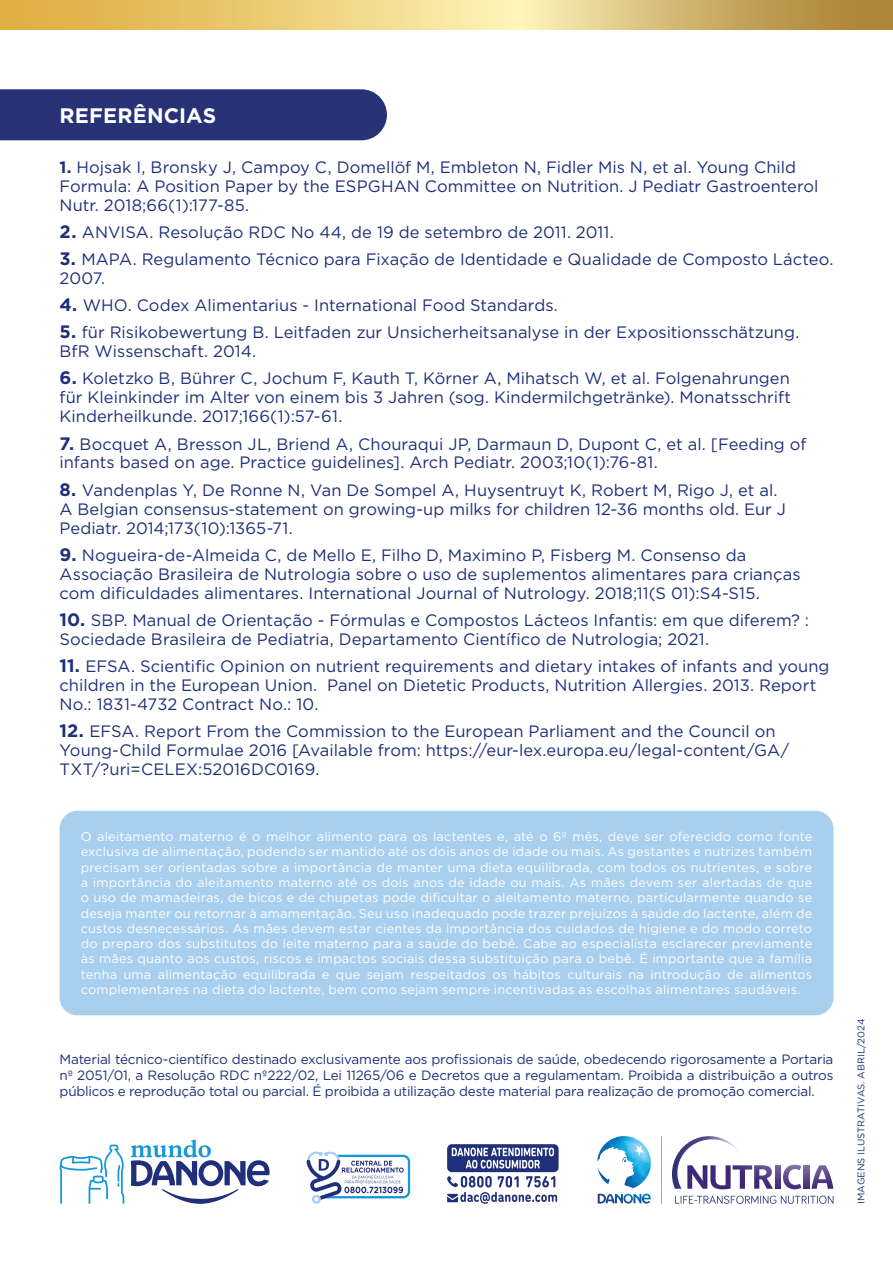
<style>
.page{position:relative;width:893px;height:1263px;background:#fff}
.page>*{position:absolute;margin:0;border:0;box-sizing:border-box;transform-origin:0 0}
.t1{font:700 21px "Gotham";letter-spacing:.005em;color:#fff}
.t2{font:16.5px/18.9px "Gotham";color:#1f2f79}
.t3{font:13.5px/16.2px "Gotham";letter-spacing:-.015em;color:#1f2f79;text-align:justify}
.t4{font:12.75px/15.3px "Gotham";letter-spacing:.015em;color:#fff;text-align:justify}
.t5{font:9.6px "Gotham";color:#1f2f79}
.s1{font-weight:700}
.s2{font-weight:700;font-size:18px}
</style>
<div class="page">
<div style="left:60px;top:811px;width:773px;height:204px;background:#a8cfee;border-radius:18px"></div>
<svg style="left:131px;top:1140px;width:139px;height:64px"></svg>
<svg style="left:59px;top:1144px;width:65px;height:60px"></svg>
<svg style="left:447px;top:1144px;width:112px;height:60px"></svg>
<img style="left:744px;top:1165px;width:8px;height:24px">
<img style="left:804px;top:1165px;width:5px;height:24px">
<img style="left:811px;top:1165px;width:22px;height:24px">
<img style="left:783px;top:1165px;width:18px;height:24px">
<img style="left:775px;top:1165px;width:5px;height:24px">
<img style="left:754px;top:1165px;width:19px;height:24px">
<svg style="left:675px;top:1195px;width:158px;height:9px"></svg>
<img style="left:672px;top:1136px;width:72px;height:53px">
<img style="left:598px;top:1193px;width:53px;height:11px">
<hr style="left:662px;top:1136px;width:1px;height:68px;background:#62c2d0">
<svg style="left:596px;top:1134px;width:56px;height:57px"></svg>
<img style="left:597px;top:1136px;width:36px;height:31px">
<svg style="left:306px;top:1151px;width:104px;height:53px"></svg>
<svg style="left:0;top:0;width:893px;height:30px;background:#dfc272"></svg>
<div style="left:0;top:89px;width:387px;height:51px;background:#283377"></div>
<p class="t1" style="left:60px;top:102px;width:158px">REFERÊNCIAS</p>
<p class="t2" style="left:60px;top:157px;width:760px"><span class="s1">1.</span> Hojsak I, Bronsky J, Campoy C, Domellöf M, Embleton N, Fidler Mis N, et al. Young Child<br>Formula: A Position Paper by the ESPGHAN Committee on Nutrition. J Pediatr Gastroenterol<br>Nutr. 2018;66(1):177-85.</p>
<p class="t2" style="left:60px;top:223px;width:556px"><span class="s2">2.</span> ANVISA. Resolução RDC No 44, de 19 de setembro de 2011. 2011.</p>
<p class="t2" style="left:60px;top:250px;width:775px"><span class="s2">3.</span> MAPA. Regulamento Técnico para Fixação de Identidade e Qualidade de Composto Lácteo.<br>2007.</p>
<p class="t2" style="left:60px;top:296px;width:500px"><span class="s2">4.</span> WHO. Codex Alimentarius - International Food Standards.</p>
<p class="t2" style="left:60px;top:323px;width:741px"><span class="s2">5.</span> für Risikobewertung B. Leitfaden zur Unsicherheitsanalyse in der Expositionsschätzung.<br>BfR Wissenschaft. 2014.</p>
<p class="t2" style="left:60px;top:369px;width:733px;text-align:justify"><span class="s2">6.</span> Koletzko B, Bührer C, Jochum F, Kauth T, Körner A, Mihatsch W, et al. Folgenahrungen für Kleinkinder im Alter von einem bis 3 Jahren (sog. Kindermilchgetränke). Monatsschrift Kinderheilkunde. 2017;166(1):57-61.</p>
<p class="t2" style="left:60px;top:434px;width:748px"><span class="s2">7.</span> Bocquet A, Bresson JL, Briend A, Chouraqui JP, Darmaun D, Dupont C, et al. [Feeding of infants based on age. Practice guidelines]. Arch Pediatr. 2003;10(1):76-81.</p>
<p class="t2" style="left:60px;top:480px;width:728px"><span class="s2">8.</span> Vandenplas Y, De Ronne N, Van De Sompel A, Huysentruyt K, Robert M, Rigo J, et al.<br>A Belgian consensus-statement on growing-up milks for children 12-36 months old. Eur J<br>Pediatr. 2014;173(10):1365-71.</p>
<p class="t2" style="left:60px;top:545px;width:743px"><span class="s2">9.</span> Nogueira-de-Almeida C, de Mello E, Filho D, Maximino P, Fisberg M. Consenso da<br>Associação Brasileira de Nutrologia sobre o uso de suplementos alimentares para crianças com dificuldades alimentares. International Journal of Nutrology. 2018;11(S 01):S4-S15.</p>
<p class="t2" style="left:60px;top:610px;width:751px"><span class="s2">10.</span> SBP. Manual de Orientação - Fórmulas e Compostos Lácteos Infantis: em que diferem? :<br>Sociedade Brasileira de Pediatria, Departamento Científico de Nutrologia; 2021.</p>
<p class="t2" style="left:60px;top:656px;width:772px"><span class="s2">11.</span> EFSA. Scientific Opinion on nutrient requirements and dietary intakes of infants and young children in the European Union. Panel on Dietetic Products, Nutrition Allergies. 2013. Report<br>No.: 1831-4732 Contract No.: 10.</p>
<p class="t2" style="left:60px;top:721px;width:731px"><span class="s2">12.</span> EFSA. Report From the Commission to the European Parliament and the Council on<br>Young-Child Formulae 2016 [Available from: https://eur-lex.europa.eu/legal-content/GA/<br>TXT/?uri=CELEX:52016DC0169.</p>
<p class="t4" style="left:81px;top:828px;width:733px">O aleitamento materno é o melhor alimento para os lactentes e, até o 6º mês, deve ser oferecido como fonte exclusiva de alimentação, podendo ser mantido até os dois anos de idade ou mais. As gestantes e nutrizes também precisam ser orientadas sobre a importância de manter uma dieta equilibrada, com todos os nutrientes, e sobre a importância do aleitamento materno até os dois anos de idade ou mais. As mães devem ser alertadas de que o uso de mamadeiras, de bicos e de chupetas pode dificultar o aleitamento materno, particularmente quando se deseja manter ou retornar à amamentação. Seu uso inadequado pode trazer prejuízos à saúde do lactente, além de custos desnecessários. As mães devem estar cientes da importância dos cuidados de higiene e do modo correto do preparo dos substitutos do leite materno para a saúde do bebê. Cabe ao especialista esclarecer previamente às mães quanto aos custos, riscos e impactos sociais dessa substituição para o bebê. É importante que a família tenha uma alimentação equilibrada e que sejam respeitados os hábitos culturais na introdução de alimentos complementares na dieta do lactente, bem como sejam sempre incentivadas as escolhas alimentares saudáveis.</p>
<p class="t3" style="left:60px;top:1051px;width:775px">Material técnico-científico destinado exclusivamente aos profissionais de saúde, obedecendo rigorosamente a Portaria nº 2051/01, a Resolução RDC nº222/02, Lei 11265/06 e Decretos que a regulamentam. Proibida a distribuição a outros públicos e reprodução total ou parcial. É proibida a utilização deste material para realização de promoção comercial.</p>
<p class="t5" style="left:855px;top:1204px;width:186px;rotate:-90deg">IMAGENS ILUSTRATIVAS. ABRIL/2024</p>
</div>
